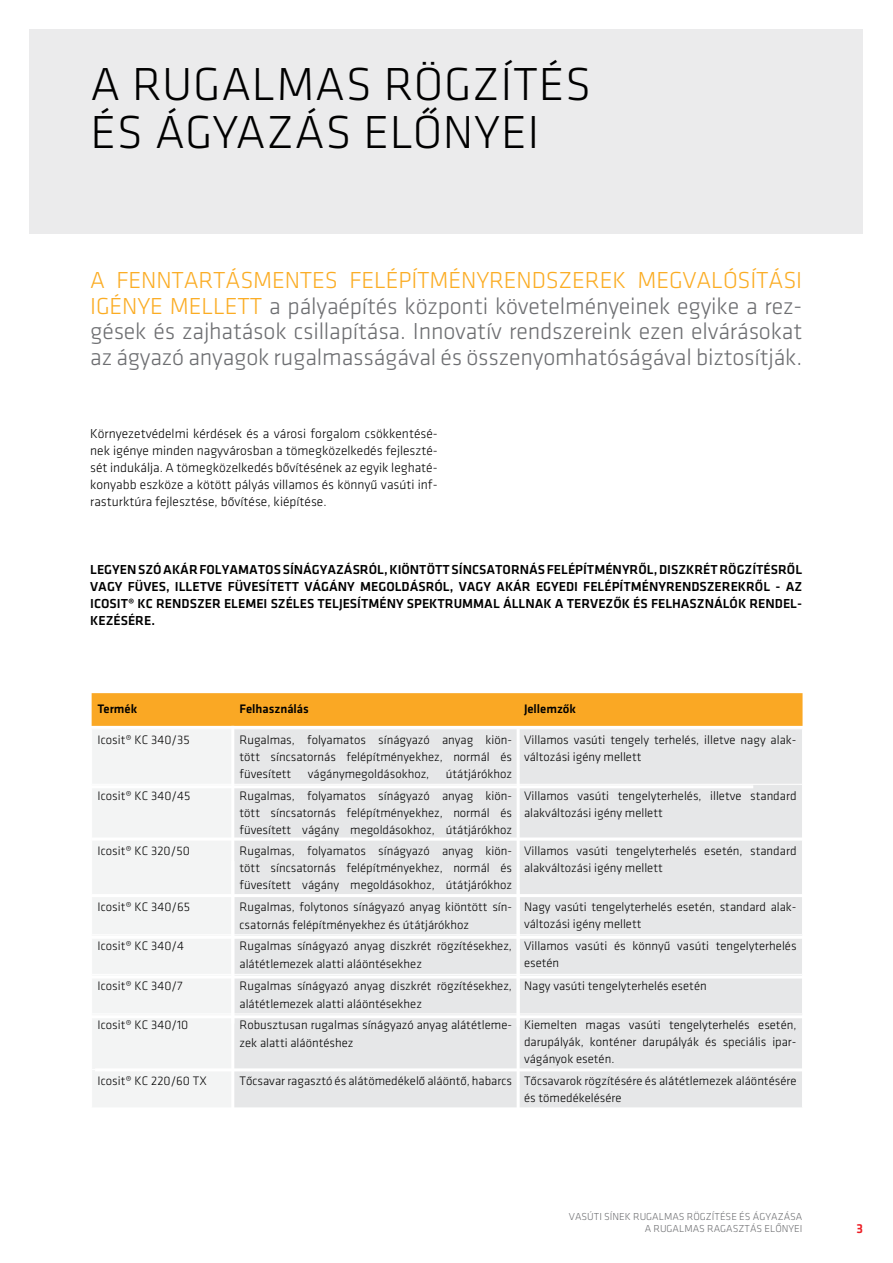
<style>
.page{position:relative;width:893px;height:1263px;background:#fff}
.page>*{position:absolute;margin:0;border:0;box-sizing:border-box;transform-origin:0 0}
.t1{font:300 48px/48px "Klavika";letter-spacing:.015em;color:#000}
.t2{font:300 24px/25.5px "Klavika";letter-spacing:-.005em;color:#6d6e71;text-align:justify}
.t3{font:500 13.5px/17px "Klavika";color:#000;text-align:justify}
.t4{font:300 13.5px/17px "Klavika";color:#000;text-align:justify}
.t5{font:500 13.5px "Klavika";color:#ed1d24}
.t6{font:300 12.75px/17px "Klavika";color:#000}
.t7{font:500 12.75px "Klavika";color:#000}
.t8{font:300 10.5px/12.6px "Klavika";color:#6d6e71;text-align:right}
.s1{color:#fbac23}
</style>
<div class="page">
<div style="left:30px;top:30px;width:833px;height:204px;background:#e6e7e8"></div>
<div style="left:92px;top:693px;width:710px;height:33px;background:#faa824"></div>
<div style="left:92px;top:730px;width:139px;height:377px;background:#f3f4f4"></div>
<div style="left:234px;top:729px;width:568px;height:378px;background:#e6e7e8"></div>
<hr style="left:91px;top:784px;width:143px;height:1px;background:#fff">
<hr style="left:234px;top:784px;width:284px;height:1px;background:#fff">
<hr style="left:518px;top:784px;width:285px;height:1px;background:#fff">
<hr style="left:91px;top:934px;width:143px;height:1px;background:#fff">
<hr style="left:234px;top:934px;width:284px;height:1px;background:#fff">
<hr style="left:518px;top:934px;width:285px;height:1px;background:#fff">
<hr style="left:91px;top:974px;width:143px;height:1px;background:#fff">
<hr style="left:234px;top:974px;width:284px;height:1px;background:#fff">
<hr style="left:518px;top:974px;width:285px;height:1px;background:#fff">
<hr style="left:91px;top:1013px;width:143px;height:1px;background:#fff">
<hr style="left:234px;top:1013px;width:284px;height:1px;background:#fff">
<hr style="left:518px;top:1013px;width:285px;height:1px;background:#fff">
<hr style="left:91px;top:1069px;width:143px;height:1px;background:#fff">
<hr style="left:517px;top:890px;width:3px;height:297px;background:#fff">
<hr style="left:90px;top:894px;width:734px;height:3px;background:#fff">
<hr style="left:19px;top:785px;width:734px;height:3px;background:#fff">
<hr style="left:85px;top:1015px;width:734px;height:3px;background:#fff">
<hr style="left:91px;top:837px;width:734px;height:3px;background:#fff">
<hr style="left:95px;top:1068px;width:734px;height:3px;background:#fff">
<hr style="left:85px;top:936px;width:734px;height:3px;background:#fff">
<hr style="left:517px;top:729px;width:3px;height:297px;background:#fff">
<hr style="left:79px;top:975px;width:734px;height:3px;background:#fff">
<h1 class="t1" style="left:90px;top:59px;width:502px">A RUGALMAS RÖGZÍTÉS<br>ÉS ÁGYAZÁS ELŐNYEI</h1>
<p class="t2" style="left:90px;top:267px;width:713px"><span class="s1">A FENNTARTÁSMENTES FELÉPÍTMÉNYRENDSZEREK MEGVALÓSÍTÁSI IGÉNYE MELLETT</span> a pályaépítés központi követelményeinek egyike a rez&shy;gések és zajhatások csillapítása. Innovatív rendszereink ezen elvárásokat az ágyazó anyagok rugalmasságával és összenyomhatóságával biztosítják.</p>
<p class="t4" style="left:90px;top:425px;width:349px">Környezetvédelmi kérdések és a városi forgalom csökkentésé&shy;nek igénye minden nagyvárosban a tömegközelkedés fejleszté&shy;sét indukálja. A tömegközelkedés bővítésének az egyik leghaté&shy;konyabb eszköze a kötött pályás villamos és könnyű vasúti inf&shy;rasturktúra fejlesztése, bővítése, kiépítése.</p>
<p class="t3" style="left:90px;top:561px;width:713px">LEGYEN SZÓ AKÁR FOLYAMATOS SÍNÁGYAZÁSRÓL, KIÖNTÖTT SÍNCSATORNÁS FELÉPÍTMÉNYRŐL, DISZKRÉT RÖGZÍTÉSRŐL VAGY FÜVES, ILLETVE FÜVESÍTETT VÁGÁNY MEGOLDÁSRÓL, VAGY AKÁR EGYEDI FELÉPÍTMÉNYRENDSZEREKRŐL - AZ ICOSIT® KC RENDSZER ELEMEI SZÉLES TELJESÍTMÉNY SPEKTRUMMAL ÁLLNAK A TERVEZŐK ÉS FELHASZNÁLÓK RENDEL-KEZÉSÉRE.</p>
<p class="t7" style="left:98px;top:700px;width:41px">Termék</p>
<p class="t7" style="left:240px;top:700px;width:71px">Felhasználás</p>
<p class="t7" style="left:524px;top:700px;width:54px">Jellemzők</p>
<p class="t6" style="left:98px;top:731px;width:94px">Icosit® KC 340/35</p>
<p class="t6" style="left:240px;top:731px;width:274px;text-align:justify">Rugalmas, folyamatos sínágyazó anyag kiön&shy;tött síncsatornás felépítményekhez, normál és füvesített</p>
<p class="t6" style="left:524px;top:731px;width:274px">Villamos vasúti tengely terhelés, illetve nagy alak&shy;változási igény mellett</p>
<p class="t6" style="left:308px;top:765px;width:123px">vágánymegoldásokhoz,</p>
<p class="t6" style="left:446px;top:765px;width:68px">útátjárókhoz</p>
<p class="t6" style="left:98px;top:787px;width:94px">Icosit® KC 340/45</p>
<p class="t6" style="left:240px;top:787px;width:274px;text-align:justify">Rugalmas, folyamatos sínágyazó anyag kiön&shy;tött síncsatornás felépítményekhez, normál és füvesített vágány megoldásokhoz, útátjárókhoz</p>
<p class="t6" style="left:524px;top:787px;width:274px">Villamos vasúti tengelyterhelés, illetve standard alakváltozási igény mellett</p>
<p class="t6" style="left:98px;top:842px;width:94px">Icosit® KC 320/50</p>
<p class="t6" style="left:240px;top:842px;width:274px;text-align:justify">Rugalmas, folyamatos sínágyazó anyag kiön&shy;tött síncsatornás felépítményekhez, normál és füvesített vágány megoldásokhoz, útátjárókhoz</p>
<p class="t6" style="left:524px;top:842px;width:274px">Villamos vasúti tengelyterhelés esetén, standard alakváltozási igény mellett</p>
<p class="t6" style="left:98px;top:898px;width:94px">Icosit® KC 340/65</p>
<p class="t6" style="left:240px;top:897px;width:274px;line-height:18px">Rugalmas, folytonos sínágyazó anyag kiöntött sín&shy;csatornás felépítményekhez és útátjárókhoz</p>
<p class="t6" style="left:524px;top:898px;width:274px">Nagy vasúti tengelyterhelés esetén, standard alak&shy;változási igény mellett</p>
<p class="t6" style="left:98px;top:937px;width:88px">Icosit® KC 340/4</p>
<p class="t6" style="left:240px;top:937px;width:274px;line-height:18px">Rugalmas sínágyazó anyag diszkrét rögzítésekhez, alátétlemezek alatti aláöntésekhez</p>
<p class="t6" style="left:524px;top:937px;width:274px">Villamos vasúti és könnyű vasúti tengelyterhelés esetén</p>
<p class="t6" style="left:98px;top:977px;width:86px">Icosit® KC 340/7</p>
<p class="t6" style="left:240px;top:976px;width:274px;line-height:18px">Rugalmas sínágyazó anyag diszkrét rögzítésekhez, alátétlemezek alatti aláöntésekhez</p>
<p class="t6" style="left:524px;top:977px;width:184px">Nagy vasúti tengelyterhelés esetén</p>
<p class="t6" style="left:98px;top:1017px;width:92px">Icosit® KC 340/10</p>
<p class="t6" style="left:240px;top:1016px;width:274px;line-height:18px">Robusztusan rugalmas sínágyazó anyag alátétleme&shy;zek alatti aláöntéshez</p>
<p class="t6" style="left:524px;top:1017px;width:274px;text-align:justify">Kiemelten magas vasúti tengelyterhelés esetén, darupályák, konténer darupályák és speciális ipar&shy;vágányok esetén.</p>
<p class="t6" style="left:98px;top:1072px;width:111px">Icosit® KC 220/60 TX</p>
<p class="t6" style="left:524px;top:1072px;width:274px;text-indent:-284px">Tőcsavar ragasztó és alátömedékelő aláöntő, habarcs Tőcsavarok rögzítésére és alátétlemezek aláöntésére és tömedékelésére</p>
<p class="t8" style="left:569px;top:1210px;width:235px">VASÚTI SÍNEK RUGALMAS RÖGZÍTÉSE ÉS ÁGYAZÁSA<br>A RUGALMAS RAGASZTÁS ELŐNYEI</p>
<p class="t5" style="left:857px;top:1219px;width:8px">3</p>
</div>
